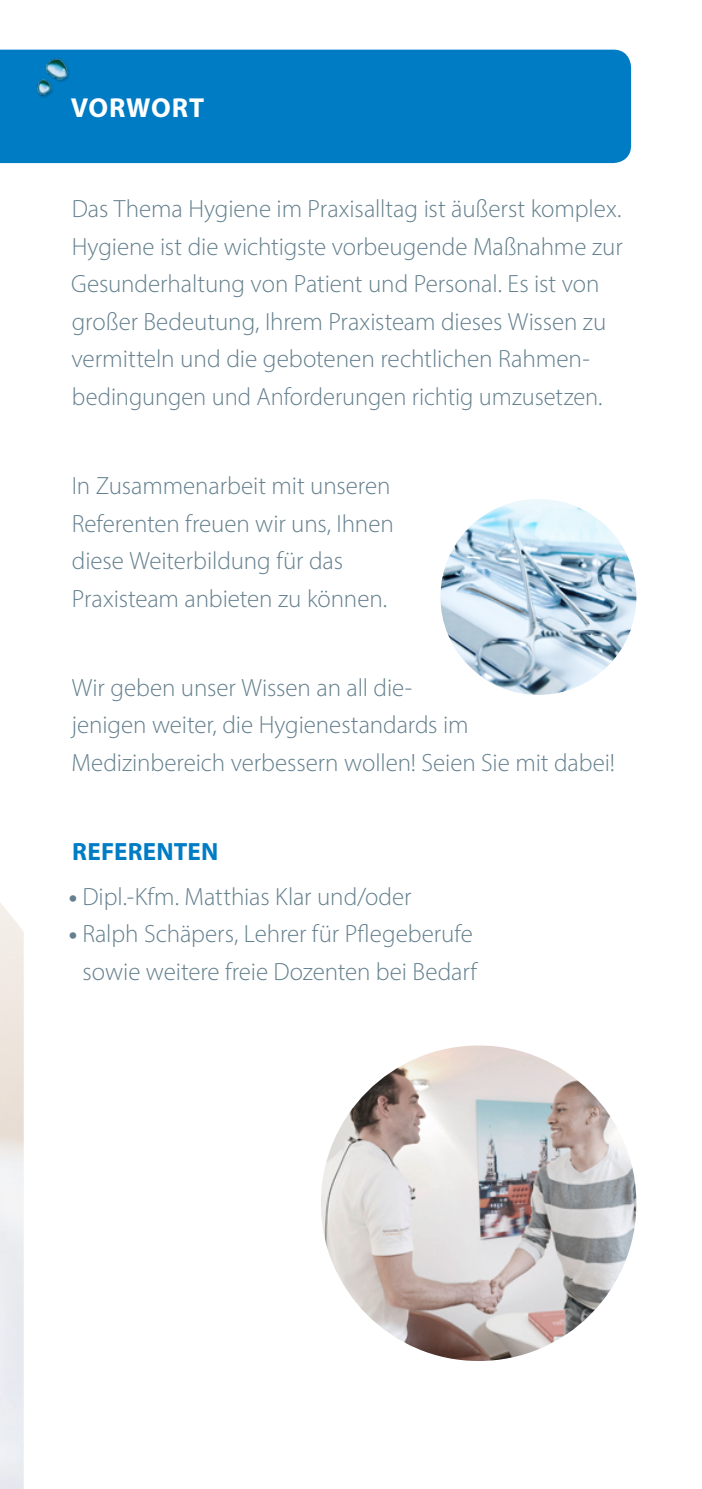
<style>
.page{position:relative;width:702px;height:1489px;background:#fff}
.page>*{position:absolute;margin:0;border:0;box-sizing:border-box;transform-origin:0 0}
.t1{font:700 27.5px "Myriad Pro";letter-spacing:.03em;color:#fff}
.t2{font:300 25px/37.5px "Myriad Pro";letter-spacing:-.005em;color:#64808e}
.t3{font:700 25px "Myriad Pro";letter-spacing:.01em;color:#007cc4}
.s1{font-weight:700}
</style>
<div class="page">
<div style="left:0;top:50px;width:631px;height:113px;background:#007cc4"></div>
<img style="left:31px;top:50px;width:42px;height:66px">
<img style="left:321px;top:1045px;width:315px;height:315px;border-radius:158px">
<img style="left:440px;top:499px;width:196px;height:195px;border-radius:98px">
<img style="left:0;top:903px;width:24px;height:585px">
<p class="t1" style="left:71px;top:89px;width:135px">VORWORT</p>
<p class="t2" style="left:71px;top:190px;width:553px">Das Thema Hygiene im Praxisalltag ist äußerst komplex.<br>Hygiene ist die wichtigste vorbeugende Maßnahme zur Gesunderhaltung von Patient und Personal. Es ist von großer Bedeutung, Ihrem Praxisteam dieses Wissen zu vermitteln und die gebotenen rechtlichen Rahmen&shy;bedingungen und Anforderungen richtig umzusetzen.</p>
<p class="t2" style="left:72px;top:467px;width:323px">In Zusammenarbeit mit unseren<br>Referenten freuen wir uns, Ihnen diese Weiterbildung für das<br>Praxisteam anbieten zu können.</p>
<p class="t2" style="left:72px;top:668px;width:545px">Wir geben unser Wissen an all die-<br>jenigen weiter, die Hygienestandards im<br>Medizinbereich verbessern wollen! Seien Sie mit dabei!</p>
<p class="t3" style="left:72px;top:835px;width:148px">REFERENTEN</p>
<p class="t2" style="left:69px;top:877px;width:344px"><span class="s1">•</span> Dipl.-Kfm. Matthias Klar und/oder</p>
<p class="t2" style="left:69px;top:914px;width:409px;text-align:center"><span class="s1">•</span> Ralph Schäpers, Lehrer für Pflegeberufe sowie weitere freie Dozenten bei Bedarf</p>
</div>
